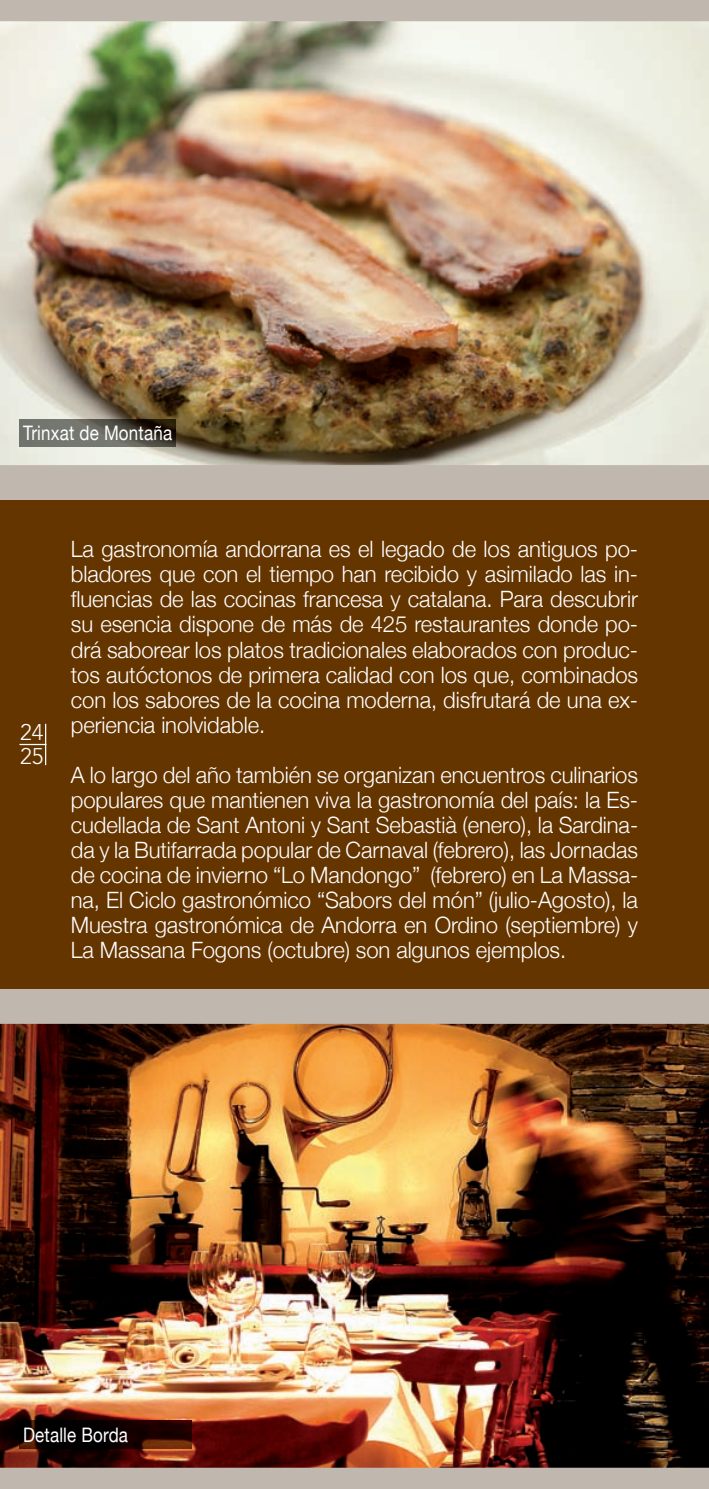
<style>
.page{position:relative;width:709px;height:1489px;background:#fff}
.page>*{position:absolute;margin:0;border:0;box-sizing:border-box;transform-origin:0 0}
.t1{font:300 22.5px/25px "Helvetica Neue";letter-spacing:-.005em;color:#fff;text-align:justify}
.t2{font:300 22.5px/24.2px "Avenir LT Std";color:#fff}
.t3{font:20px "Helvetica Neue";letter-spacing:.01em;color:#fff;scale:.85 1}
</style>
<div class="page">
<div style="left:0;top:0;width:709px;height:1488px;background:#c0b7ae"></div>
<div style="left:0;top:500px;width:709px;height:489px;background:#653500"></div>
<hr style="left:19px;top:743px;width:27px;height:2px;background:#fff">
<svg style="left:45px;top:723px;width:1px;height:42px"></svg>
<img style="left:0;top:21px;width:709px;height:444px">
<img style="left:0;top:1023px;width:709px;height:444px">
<img style="left:19px;top:419px;width:157px;height:28px">
<img style="left:19px;top:1420px;width:173px;height:27px">
<p class="t3" style="left:23px;top:421px;width:177px">Trinxat de Montaña</p>
<p class="t2" style="left:20px;top:719px;width:25px">24<br>25</p>
<p class="t1" style="left:71px;top:536px;width:568px">La gastronomía andorrana es el legado de los antiguos po&shy;bladores que con el tiempo han recibido y asimilado las in&shy;fluencias de las cocinas francesa y catalana. Para descubrir su esencia dispone de más de 425 restaurantes donde po&shy;drá saborear los platos tradicionales elaborados con produc&shy;tos autóctonos de primera calidad con los que, combinados con los sabores de la cocina moderna, disfrutará de una ex&shy;periencia inolvidable.</p>
<p class="t1" style="left:71px;top:761px;width:569px">A lo largo del año también se organizan encuentros culinarios populares que mantienen viva la gastronomía del país: la Es&shy;cudellada de Sant Antoni y Sant Sebastià (enero), la Sardina&shy;da y la Butifarrada popular de Carnaval (febrero), las Jornadas de cocina de invierno “Lo Mandongo” (febrero) en La Massa&shy;na, El Ciclo gastronómico “Sabors del món” (julio-Agosto), la Muestra gastronómica de Andorra en Ordino (septiembre) y La Massana Fogons (octubre) son algunos ejemplos.</p>
<p class="t3" style="left:23px;top:1422px;width:125px">Detalle Borda</p>
</div>
